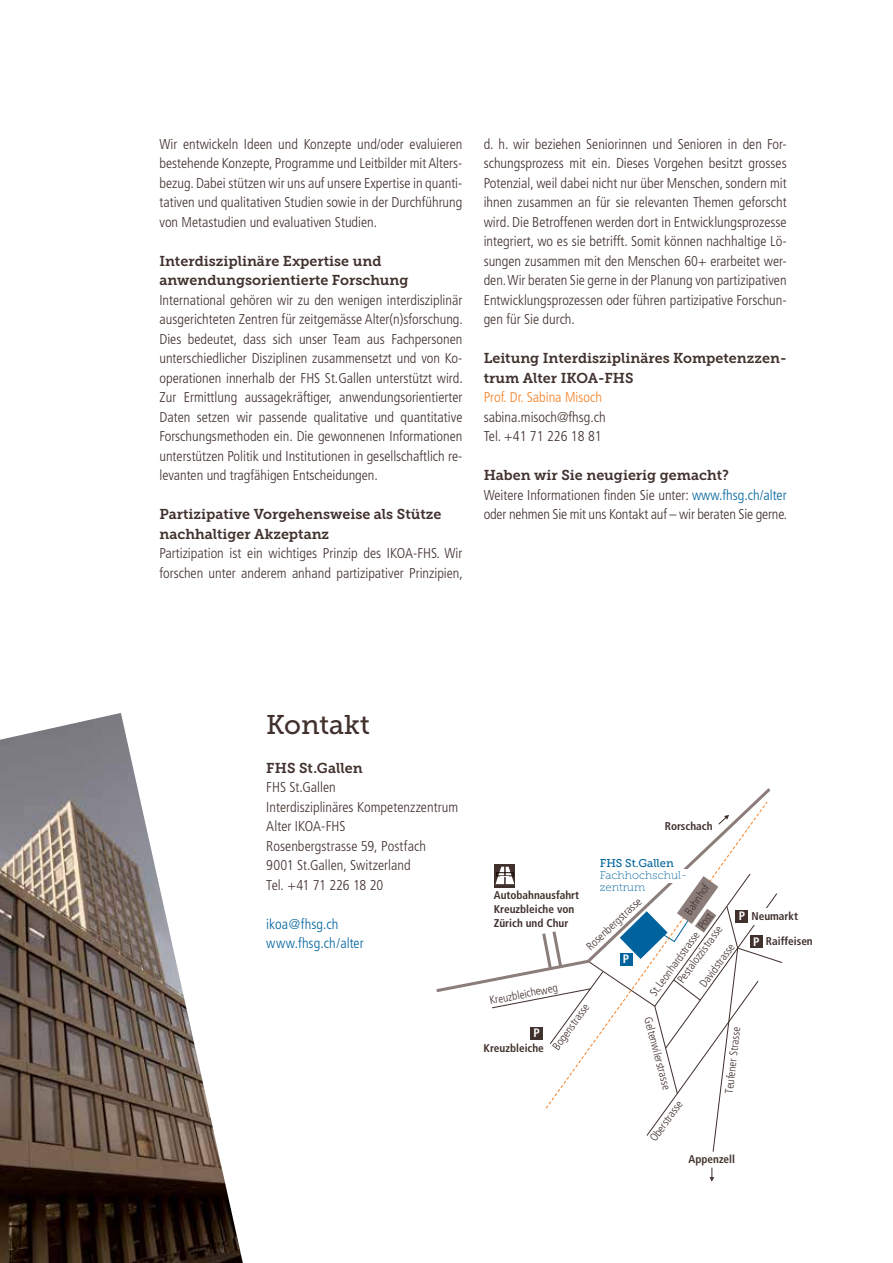
<style>
.page{position:relative;width:893px;height:1263px;background:#fff}
.page>*{position:absolute;margin:0;border:0;box-sizing:border-box;transform-origin:0 0}
.t1{font:27px "Museo Slab 500";color:#40312d}
.t2{font:300 condensed 14.25px/19.5px "Frutiger";color:#40312d}
.t3{font:14.25px/19.5px "Museo Slab 700";color:#40312d}
.t4{font:300 condensed 14.25px/19.5px "Frutiger";letter-spacing:.01em;color:#00639e}
.t5{font:300 condensed 14.25px "Frutiger";color:#f58227}
.t6{font:700 condensed 12.15px "Frutiger";color:#fff}
.t7{font:300 condensed 11.25px "Frutiger";color:#40312d}
.t8{font:700 condensed 11.25px/14px "Frutiger";color:#40312d}
.t9{font:11.25px/12.1px "Museo Slab 100";color:#00639e}
.t10{font:11.25px "Museo Slab 500";color:#00639e}
.s1{color:#00639e}
.s2{font-size:12.15px;color:#fff}
</style>
<div class="page">
<svg style="left:436px;top:788px;width:335px;height:205px"></svg>
<svg style="left:495px;top:864px;width:20px;height:3px"></svg>
<svg style="left:710px;top:1168px;width:4px;height:14px"></svg>
<svg style="left:717px;top:815px;width:12px;height:11px"></svg>
<svg style="left:491px;top:867px;width:292px;height:285px"></svg>
<div style="left:662px;top:869px;width:26px;height:13px;background:#fff"></div>
<div style="left:620px;top:953px;width:12px;height:12px;background:#00639e"></div>
<img style="left:0;top:713px;width:243px;height:550px">
<p class="t2" style="left:159px;top:134px;width:304px;text-align:justify">Wir entwickeln Ideen und Konzepte und/oder evaluieren bestehende Konzepte, Programme und Leitbilder mit Alters&shy;bezug. Dabei stützen wir uns auf unsere Expertise in quanti&shy;tativen und qualitativen Studien sowie in der Durchführung von Metastudien und evaluativen Studien.</p>
<p class="t3" style="left:159px;top:251px;width:251px">Interdisziplinäre Expertise und anwendungsorientierte Forschung</p>
<p class="t2" style="left:159px;top:290px;width:305px;text-align:justify">International gehören wir zu den wenigen interdisziplinär ausgerichteten Zentren für zeitgemässe Alter(n)sforschung.<br>Dies bedeutet, dass sich unser Team aus Fachpersonen unterschiedlicher Disziplinen zusammensetzt und von Ko&shy;operationen innerhalb der FHS St.Gallen unterstützt wird.<br>Zur Ermittlung aussagekräftiger, anwendungsorientierter Daten setzen wir passende qualitative und quantitative Forschungsmethoden ein. Die gewonnenen Informationen unterstützen Politik und Institutionen in gesellschaftlich re&shy;levanten und tragfähigen Entscheidungen.</p>
<p class="t3" style="left:159px;top:505px;width:283px">Partizipative Vorgehensweise als Stütze nachhaltiger Akzeptanz</p>
<p class="t2" style="left:159px;top:544px;width:305px">Partizipation ist ein wichtiges Prinzip des IKOA-FHS. Wir forschen unter anderem anhand partizipativer Prinzipien,</p>
<p class="t2" style="left:484px;top:134px;width:304px;text-align:justify">d. h. wir beziehen Seniorinnen und Senioren in den For&shy;schungsprozess mit ein. Dieses Vorgehen besitzt grosses Potenzial, weil dabei nicht nur über Menschen, sondern mit ihnen zusammen an für sie relevanten Themen geforscht wird. Die Betroffenen werden dort in Entwicklungsprozesse integriert, wo es sie betrifft. Somit können nachhaltige Lö&shy;sungen zusammen mit den Menschen 60+ erarbeitet wer&shy;den. Wir beraten Sie gerne in der Planung von partizipativen Entwicklungsprozessen oder führen partizipative Forschun&shy;gen für Sie durch.</p>
<p class="t3" style="left:484px;top:349px;width:304px">Leitung Interdisziplinäres Kompetenzzen&shy;trum Alter IKOA-FHS</p>
<p class="t5" style="left:484px;top:389px;width:120px">Prof. Dr. Sabina Misoch</p>
<p class="t2" style="left:484px;top:407px;width:123px">sabina.misoch@fhsg.ch<br>Tel. +41 71 226 18 81</p>
<p class="t3" style="left:484px;top:466px;width:247px">Haben wir Sie neugierig gemacht?</p>
<p class="t2" style="left:484px;top:485px;width:305px">Weitere Informationen finden Sie unter: <span class="s1">www.fhsg.ch/alter </span>oder nehmen Sie mit uns Kontakt auf – wir beraten Sie gerne.</p>
<h1 class="t1" style="left:266px;top:709px;width:105px">Kontakt</h1>
<p class="t3" style="left:266px;top:758px;width:98px">FHS St.Gallen</p>
<p class="t2" style="left:266px;top:778px;width:193px">FHS St.Gallen<br>Interdisziplinäres Kompetenzzentrum<br>Alter IKOA-FHS<br>Rosenbergstrasse 59, Postfach<br>9001 St.Gallen, Switzerland<br>Tel. +41 71 226 18 20</p>
<p class="t4" style="left:266px;top:914px;width:99px">ikoa@fhsg.ch www.fhsg.ch/alter</p>
<p class="t8" style="left:665px;top:819px;width:49px">Rorschach</p>
<p class="t10" style="left:600px;top:856px;width:76px">FHS St.Gallen</p>
<p class="t9" style="left:600px;top:869px;width:89px">Fachhochschul&shy;zentrum</p>
<p class="t7" style="left:682px;top:910px;width:36px;rotate:-55deg">Bahnhof</p>
<p class="t8" style="left:494px;top:888px;width:87px">Autobahnausfahrt<br>Kreuzbleiche von<br>Zürich und Chur</p>
<p class="t7" style="left:584px;top:943px;width:73px;rotate:-43deg">Rosenbergstrasse</p>
<p class="t8" style="left:739px;top:909px;width:61px"><span class="s2">P</span> Neumarkt</p>
<p class="t7" style="left:695px;top:924px;width:19px;rotate:-54deg">Post</p>
<p class="t7" style="left:697px;top:982px;width:52px;rotate:-54deg">Davidstrasse</p>
<p class="t7" style="left:675px;top:978px;width:69px;rotate:-54deg">Pestalozzistrasse</p>
<p class="t7" style="left:647px;top:991px;width:78px;rotate:-54deg">St.Leonhardstrasse</p>
<p class="t8" style="left:766px;top:934px;width:48px">Raiffeisen</p>
<p class="t6" style="left:753px;top:934px;width:8px">P</p>
<p class="t6" style="left:623px;top:952px;width:8px">P</p>
<p class="t7" style="left:488px;top:994px;width:71px;rotate:-11deg">Kreuzbleicheweg</p>
<p class="t7" style="left:550px;top:1045px;width:55px;rotate:-54deg">Bogenstrasse</p>
<p class="t7" style="left:654px;top:1016px;width:76px;rotate:75deg">Geltenwilerstrasse</p>
<p class="t7" style="left:722px;top:1092px;width:68px;rotate:-83deg">Teufener Strasse</p>
<p class="t6" style="left:533px;top:1026px;width:8px">P</p>
<p class="t8" style="left:484px;top:1041px;width:62px">Kreuzbleiche</p>
<p class="t7" style="left:647px;top:1136px;width:49px;rotate:-54deg">Oberstrasse</p>
<p class="t8" style="left:688px;top:1152px;width:48px">Appenzell</p>
</div>
